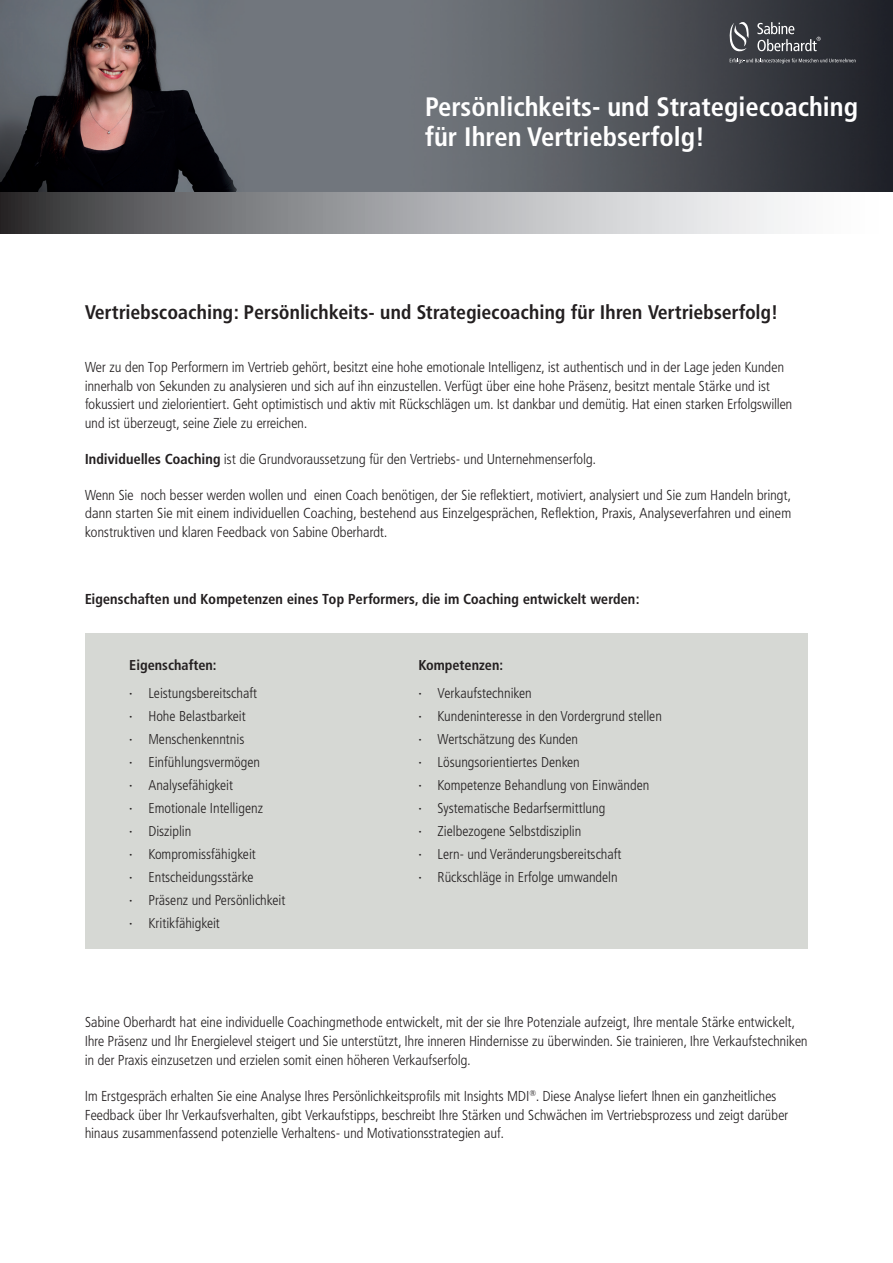
<style>
.page{position:relative;width:893px;height:1263px;background:#fff}
.page>*{position:absolute;margin:0;border:0;box-sizing:border-box;transform-origin:0 0}
.t1{font:700 condensed 26.7px/30px "Frutiger";color:#fff}
.t2{font:700 19.5px "Frutiger Condensed BQ";letter-spacing:.02em;color:#231f20}
.t3{font:300 14.25px/18.8px "Frutiger Condensed BQ";letter-spacing:.02em;color:#231f20}
.t4{font:300 condensed 14.25px/23px "Frutiger";color:#231f20}
.t5{font:700 14.25px "Frutiger Condensed BQ";letter-spacing:.02em;color:#231f20}
.s1{font-weight:700}
.s2{font-weight:400}
</style>
<div class="page">
<svg style="left:0;top:191px;width:893px;height:42px"></svg>
<div style="left:85px;top:633px;width:723px;height:315px;background:#d6d8d4"></div>
<img style="left:0;top:0;width:893px;height:191px">
<svg style="left:730px;top:58px;width:125px;height:5px"></svg>
<svg style="left:730px;top:22px;width:19px;height:30px"></svg>
<svg style="left:757px;top:22px;width:64px;height:29px"></svg>
<h1 class="t1" style="left:425px;top:91px;width:434px">Persönlichkeits- und Strategiecoaching für Ihren Vertriebserfolg!</h1>
<h2 class="t2" style="left:85px;top:300px;width:693px">Vertriebscoaching: Persönlichkeits- und Strategiecoaching für Ihren Vertriebserfolg!</h2>
<p class="t3" style="left:85px;top:358px;width:709px">Wer zu den Top Performern im Vertrieb gehört, besitzt eine hohe emotionale Intelligenz, ist authentisch und in der Lage jeden Kunden innerhalb von Sekunden zu analysieren und sich auf ihn einzustellen. Verfügt über eine hohe Präsenz, besitzt mentale Stärke und ist fokussiert und zielorientiert. Geht optimistisch und aktiv mit Rückschlägen um. Ist dankbar und demütig. Hat einen starken Erfolgswillen und ist überzeugt, seine Ziele zu erreichen.</p>
<p class="t3" style="left:85px;top:450px;width:512px"><span class="s1">Individuelles Coaching</span> ist die Grundvoraussetzung für den Vertriebs- und Unternehmenserfolg.</p>
<p class="t3" style="left:85px;top:485px;width:708px;text-align:justify">Wenn Sie noch besser werden wollen und einen Coach benötigen, der Sie reflektiert, motiviert, analysiert und Sie zum Handeln bringt, dann starten Sie mit einem individuellen Coaching, bestehend aus Einzelgesprächen, Reflektion, Praxis, Analyseverfahren und einem konstruktiven und klaren Feedback von Sabine Oberhardt.</p>
<p class="t5" style="left:85px;top:590px;width:556px">Eigenschaften und Kompetenzen eines Top Performers, die im Coaching entwickelt werden:</p>
<p class="t4" style="left:129px;top:652px;width:129px;line-height:27.3px"><span class="s1">Eigenschaften:<br></span><span class="s2">·</span> Leistungsbereitschaft</p>
<p class="t4" style="left:129px;top:704px;width:158px"><span class="s2">·</span> Hohe Belastbarkeit<br><span class="s2">·</span> Menschenkenntnis<br><span class="s2">·</span> Einfühlungsvermögen<br><span class="s2">·</span> Analysefähigkeit<br><span class="s2">·</span> Emotionale Intelligenz<br><span class="s2">·</span> Disziplin<br><span class="s2">·</span> Kompromissfähigkeit<br><span class="s2">·</span> Entscheidungsstärke<br><span class="s2">·</span> Präsenz und Persönlichkeit <span class="s2">·</span> Kritikfähigkeit</p>
<p class="t4" style="left:418px;top:652px;width:115px;line-height:27.3px"><span class="s1">Kompetenzen:<br></span><span class="s2">·</span> Verkaufstechniken</p>
<p class="t4" style="left:418px;top:704px;width:245px"><span class="s2">·</span> Kundeninteresse in den Vordergrund stellen <span class="s2">·</span> Wertschätzung des Kunden<br><span class="s2">·</span> Lösungsorientiertes Denken<br><span class="s2">·</span> Kompetenze Behandlung von Einwänden<br><span class="s2">·</span> Systematische Bedarfsermittlung<br><span class="s2">·</span> Zielbezogene Selbstdisziplin<br><span class="s2">·</span> Lern- und Veränderungsbereitschaft<br><span class="s2">·</span> Rückschläge in Erfolge umwandeln</p>
<p class="t3" style="left:85px;top:1013px;width:724px">Sabine Oberhardt hat eine individuelle Coachingmethode entwickelt, mit der sie Ihre Potenziale aufzeigt, Ihre mentale Stärke entwickelt,<br>Ihre Präsenz und Ihr Energielevel steigert und Sie unterstützt, Ihre inneren Hindernisse zu überwinden. Sie trainieren, Ihre Verkaufstechniken in der Praxis einzusetzen und erzielen somit einen höheren Verkaufserfolg.</p>
<p class="t3" style="left:85px;top:1086px;width:705px">Im Erstgespräch erhalten Sie eine Analyse Ihres Persönlichkeitsprofils mit Insights MDI<sup>®</sup>. Diese Analyse liefert Ihnen ein ganzheitliches<br>Feedback über Ihr Verkaufsverhalten, gibt Verkaufstipps, beschreibt Ihre Stärken und Schwächen im Vertriebsprozess und zeigt darüber hinaus zusammenfassend potenzielle Verhaltens- und Motivationsstrategien auf.</p>
</div>
